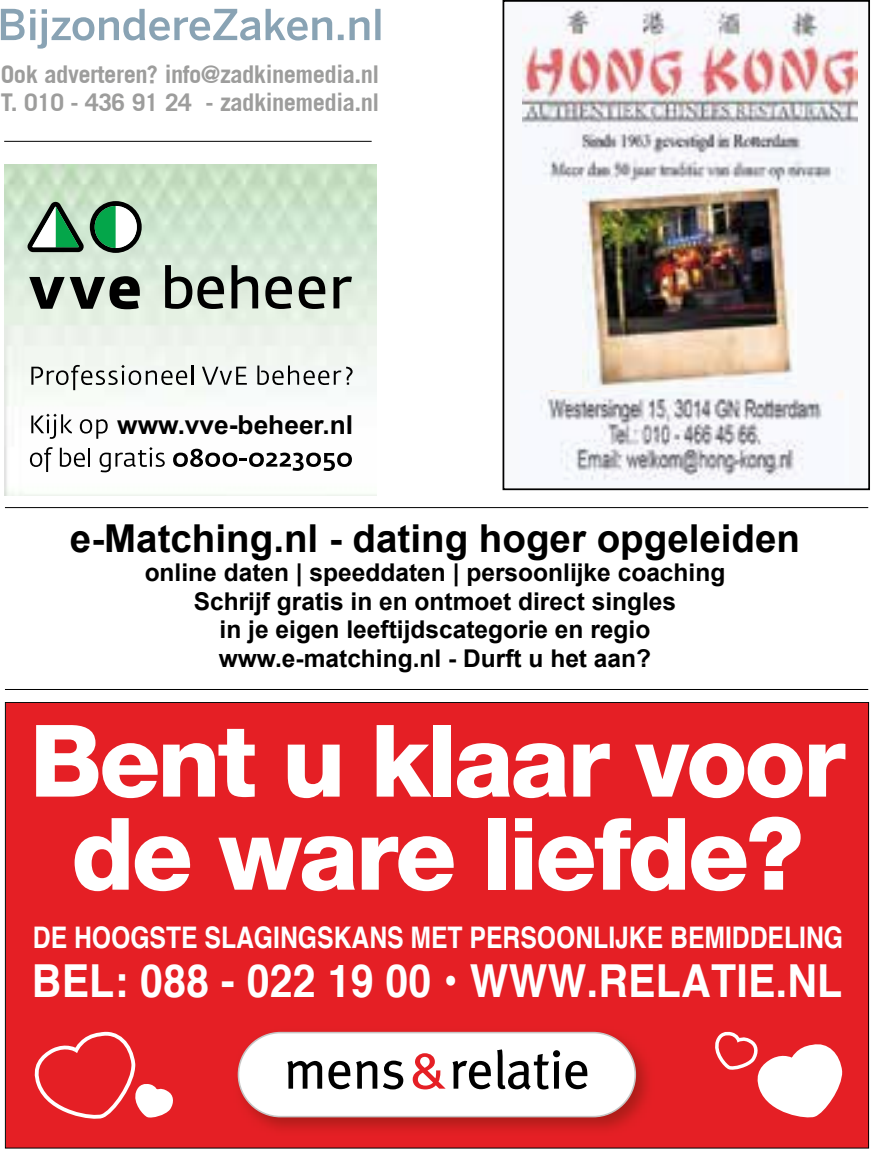
<style>
.page{position:relative;width:874px;height:1151px;background:#fff}
.page>*{position:absolute;margin:0;border:0;box-sizing:border-box;transform-origin:0 0}
.t1{font:800 100.1px/93.1px "Helvetica Neue LT Std";letter-spacing:-.03em;color:#fff;text-align:center}
.t2{font:700 45.5px "Helvetica";letter-spacing:.005em;color:#fff;scale:.9 1}
.t3{font:700 38.5px "Arial";color:#000}
.t4{font:700 29.75px "Helvetica";color:#fff;scale:.83 1}
.t5{font:700 26.25px "Arial";color:#000}
.t6{font:700 24.5px/29.1px "Arial";color:#000;text-align:center}
.t7{font:700 24.5px/28px "Trade Gothic";letter-spacing:-.02em;color:#9d9d9c}
</style>
<div class="page">
<img style="left:4px;top:165px;width:373px;height:331px">
<svg style="left:27px;top:202px;width:57px;height:50px"></svg>
<svg style="left:90px;top:201px;width:52px;height:52px"></svg>
<svg style="left:56px;top:207px;width:23px;height:40px"></svg>
<svg style="left:32px;top:207px;width:24px;height:40px"></svg>
<svg style="left:29px;top:276px;width:111px;height:33px;background:#6e746d"></svg>
<svg style="left:165px;top:265px;width:59px;height:44px;background:#879087"></svg>
<svg style="left:231px;top:265px;width:27px;height:43px"></svg>
<svg style="left:265px;top:276px;width:27px;height:33px"></svg>
<svg style="left:298px;top:276px;width:27px;height:33px"></svg>
<svg style="left:333px;top:277px;width:19px;height:31px"></svg>
<svg style="left:31px;top:365px;width:156px;height:25px"></svg>
<hr style="left:191px;top:365px;width:2px;height:20px;background:#000">
<svg style="left:202px;top:367px;width:45px;height:18px"></svg>
<svg style="left:257px;top:365px;width:95px;height:20px"></svg>
<svg style="left:31px;top:414px;width:41px;height:25px"></svg>
<svg style="left:80px;top:419px;width:28px;height:20px"></svg>
<svg style="left:30px;top:447px;width:23px;height:25px"></svg>
<svg style="left:60px;top:448px;width:30px;height:19px"></svg>
<svg style="left:99px;top:447px;width:66px;height:25px"></svg>
<svg style="left:173px;top:449px;width:179px;height:22px"></svg>
<hr style="left:4px;top:141px;width:367px;height:1px;background:#000">
<svg style="left:1px;top:9px;width:379px;height:40px"></svg>
<hr style="left:5px;top:507px;width:862px;height:1px;background:#000">
<hr style="left:5px;top:689px;width:862px;height:1px;background:#000">
<div style="left:6px;top:703px;width:861px;height:445px;background:#e51f25"></div>
<img style="left:255px;top:1031px;width:393px;height:99px">
<svg style="left:237px;top:1032px;width:398px;height:85px;background:#e3d8d8"></svg>
<svg style="left:34px;top:1031px;width:139px;height:88px"></svg>
<svg style="left:715px;top:1033px;width:128px;height:85px"></svg>
<div style="left:502px;top:0;width:367px;height:490px;border:2px solid #000"></div>
<div style="left:506px;top:4px;width:360px;height:186px;background:#f8f9fb"></div>
<img style="left:522px;top:6px;width:334px;height:180px">
<div style="left:506px;top:391px;width:360px;height:93px;background:#f8f9fb"></div>
<img style="left:541px;top:391px;width:302px;height:89px">
<div style="left:506px;top:186px;width:360px;height:201px;background:#f8f9fb"></div>
<img style="left:582px;top:186px;width:211px;height:201px">
<p class="t7" style="left:1px;top:60px;width:380px">Ook adverteren? info@zadkinemedia.nl<br>T. 010 - 436 91 24 - zadkinemedia.nl</p>
<p class="t5" style="left:117px;top:410px;width:237px">www.vve-beheer.nl</p>
<h3 class="t3" style="left:70px;top:513px;width:731px">e-Matching.nl - dating hoger opgeleiden</h3>
<p class="t6" style="left:145px;top:558px;width:582px">online daten | speeddaten | persoonlijke coaching Schrijf gratis in en ontmoet direct singles<br>in je eigen leeftijdscategorie en regio www.e-matching.nl - Durft u het aan?</p>
<h1 class="t1" style="left:30px;top:714px;width:816px">Bent u klaar voor de ware liefde?</h1>
<p class="t4" style="left:33px;top:913px;width:977px">DE HOOGSTE SLAGINGSKANS MET PERSOONLIJKE BEMIDDELING</p>
<h2 class="t2" style="left:32px;top:944px;width:901px">BEL: 088 - 022 19 00 • WWW.RELATIE.NL</h2>
</div>
